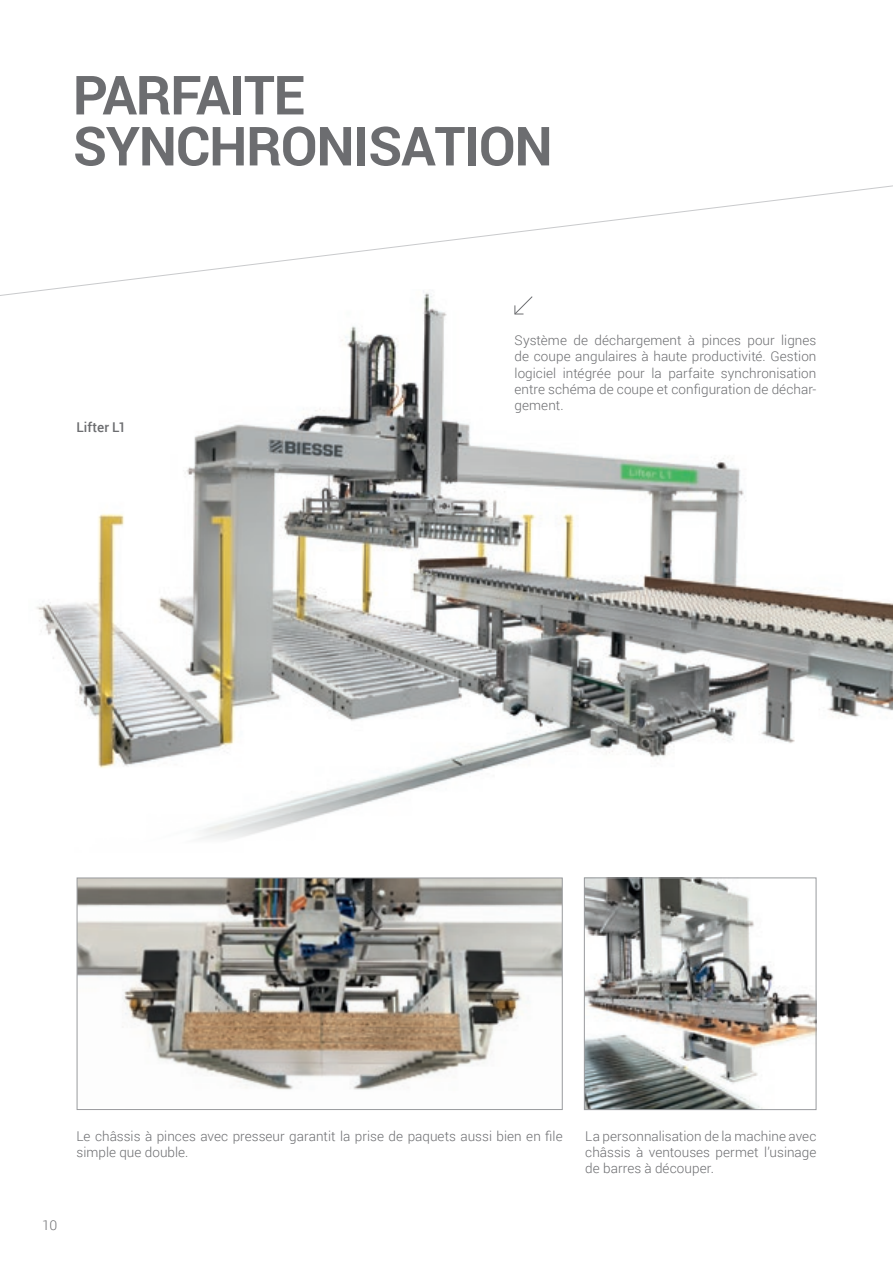
<style>
.page{position:relative;width:893px;height:1263px;background:#fff}
.page>*{position:absolute;margin:0;border:0;box-sizing:border-box;transform-origin:0 0}
._1_TITOLO_GRIGIO{font:700 54px/51px "Roboto";letter-spacing:-.02em;color:#6c6d70}
.t1{font:300 13.5px/16.2px "Roboto";letter-spacing:.005em;color:#6c6d70;text-align:justify}
.t2{font:500 13.5px "Roboto";letter-spacing:.005em;color:#6c6d70}
</style>
<div class="page">
<img style="left:36px;top:299px;width:857px;height:540px">
<svg style="left:0;top:185px;width:893px;height:114px"></svg>
<svg style="left:514px;top:296px;width:19px;height:19px"></svg>
<img style="left:79px;top:879px;width:482px;height:211px">
<div style="left:77px;top:877px;width:486px;height:233px;border:1px solid #999b9e"></div>
<img style="left:586px;top:879px;width:228px;height:229px">
<div style="left:584px;top:877px;width:232px;height:233px;border:1px solid #999b9e"></div>
<p class="_1_TITOLO_GRIGIO" style="left:73px;top:68px;width:481px">PARFAITE<br>SYNCHRONISATION</p>
<p class="t2" style="left:77px;top:418px;width:51px">Lifter L1</p>
<p class="t1" style="left:514px;top:332px;width:303px">Système de déchargement à pinces pour lignes de coupe angulaires à haute productivité. Gestion logiciel intégrée pour la parfaite synchronisation entre schéma de coupe et configuration de déchar&shy;gement.</p>
<p class="t1" style="left:42px;top:1216px;width:17px">10</p>
<p class="t1" style="left:77px;top:1127px;width:488px">Le châssis à pinces avec presseur garantit la prise de paquets aussi bien en file simple que double.</p>
<p class="t1" style="left:585px;top:1127px;width:233px">La personnalisation de la machine avec châssis à ventouses permet l’usinage de barres à découper.</p>
</div>
